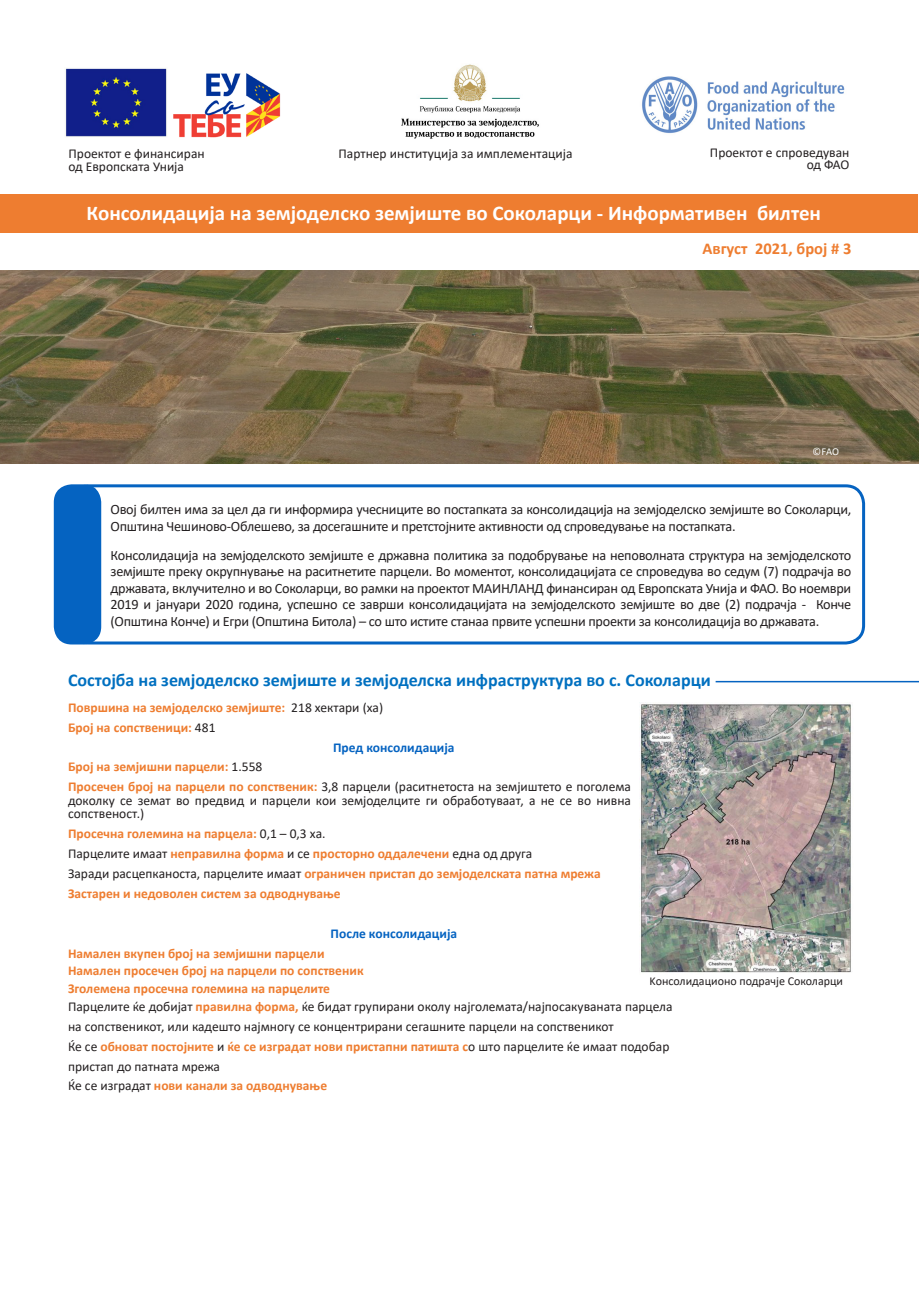
<style>
.page{position:relative;width:919px;height:1289px;background:#fff}
.page>*{position:absolute;margin:0;border:0;box-sizing:border-box;transform-origin:0 0}
.t1{font:700 21px "Calibri";color:#fff}
.t2{font:700 18px "Calibri";color:#0070c0}
.t3{font:700 16.5px "Calibri";color:#ee7d30}
.t4{font:14.25px/16.5px "Calibri";letter-spacing:-.02em;color:#231f20}
.t5{font:700 13.5px "Calibri";color:#ee7d30}
.t6{font:13.5px/13.5px "Calibri";color:#231f20;text-align:justify}
.t7{font:700 13.5px "Calibri";color:#0563c1}
.t8{font:12px "Calibri";color:#231f20}
.t9{font:10.5px "Calibri";color:#fff}
.s1{font-weight:400;color:#231f20}
.s2{font-weight:700;color:#ee7d30}
</style>
<div class="page">
<div style="left:1px;top:194px;width:917px;height:39px;background:#ee7d30"></div>
<img style="left:0;top:270px;width:918px;height:193px">
<div style="left:69px;top:484px;width:796px;height:160px;border:3px solid #0563c1;border-radius:18px"></div>
<div style="left:54px;top:484px;width:47px;height:160px;background:#0563c1;border-radius:18px"></div>
<hr style="left:715px;top:681px;width:203px;height:1px;background:#0563c1">
<img style="left:401px;top:64px;width:138px;height:75px">
<img style="left:642px;top:76px;width:203px;height:58px">
<img style="left:173px;top:73px;width:108px;height:65px">
<img style="left:65px;top:68px;width:102px;height:69px">
<img style="left:640px;top:704px;width:212px;height:269px">
<p class="t6" style="left:68px;top:146px;width:138px">Проектот е финансиран</p>
<p class="t6" style="left:68px;top:160px;width:117px">од Европската Унија</p>
<p class="t6" style="left:338px;top:146px;width:235px">Партнер институција за имплементација</p>
<p class="t6" style="left:710px;top:146px;width:141px;line-height:12px;text-align:right">Проектот е спроведуван од ФАО</p>
<p class="t1" style="left:86px;top:198px;width:736px">Консолидација на земјоделско земјиште во Соколарци - Информативен билтен</p>
<p class="t3" style="left:702px;top:236px;width:150px">Август 2021, број # 3</p>
<p class="t9" style="left:812px;top:444px;width:28px">©FAO</p>
<p class="t4" style="left:111px;top:500px;width:742px">Овој билтен има за цел да ги информира учесниците во постапката за консолидација на земјоделско зeмјиште во Соколарци,<br>Општина Чешиново-Облешево, за досегашните и претстојните активности од спроведување на постапката.</p>
<p class="t4" style="left:111px;top:546px;width:742px;text-align:justify">Консолидација на земјоделското земјиште е државна политика за подобрување на неповолната структура на земјоделското земјиште преку окрупнување на раситнетите парцели. Во моментот, консолидацијата се спроведува во седум (7) подрачја во државата, вклучително и во Соколарци, во рамки на проектот МАИНЛАНД финансиран од Европската Унија и ФАО. Во ноември 2019 и јануари 2020 година, успешно се заврши консолидацијата на земјоделското земјиште во две (2) подрачја - Конче (Општина Конче) и Егри (Општина Битола) – со што истите станаа првите успешни проекти за консолидација во државата.</p>
<p class="t2" style="left:68px;top:667px;width:644px">Состојба на земјоделско земјиште и земјоделска инфраструктура во с. Соколарци</p>
<p class="t5" style="left:68px;top:697px;width:316px">Површина на земјоделско земјиште: <span class="s1">218 хектари (ха)</span></p>
<p class="t5" style="left:68px;top:717px;width:149px">Број на сопственици: <span class="s1">481</span></p>
<p class="t7" style="left:333px;top:737px;width:123px">Пред консолидација</p>
<p class="t5" style="left:68px;top:757px;width:196px">Број на земјишни парцели: <span class="s1">1.558</span></p>
<p class="t6" style="left:68px;top:779px;width:564px"><span class="s2">Просечен број на парцели по сопственик:</span> 3,8 парцели (раситнетоста на земјиштето е поголема доколку се земат во предвид и парцели кои земјоделците ги обработуваат, а не се во нивна сопственост.)</p>
<p class="t5" style="left:68px;top:824px;width:259px">Просечна големина на парцела: <span class="s1">0,1 – 0,3 ха.</span></p>
<p class="t5" style="left:68px;top:844px;width:466px"><span class="s1">Парцелите имаат</span> неправилна форма <span class="s1">и се</span> просторно оддалечени <span class="s1">една од друга</span></p>
<p class="t5" style="left:68px;top:864px;width:534px"><span class="s1">Заради расцепканоста, парцелите имаат</span> ограничен пристап до земјоделската патна мрежа</p>
<p class="t5" style="left:68px;top:883px;width:274px">Застарен и недоволен систем за одводнување</p>
<p class="t7" style="left:330px;top:923px;width:128px">После консолидација</p>
<p class="t5" style="left:68px;top:943px;width:258px">Намален вкупен број на земјишни парцели</p>
<p class="t5" style="left:68px;top:961px;width:297px">Намален просечен број на парцели по сопственик</p>
<p class="t5" style="left:68px;top:979px;width:263px">Зголемена просечна големина на парцелите</p>
<p class="t6" style="left:68px;top:999px;width:606px">Парцелите ќе добијат <span class="s2">правилна форма,</span> ќе бидат групирани околу најголемата/најпосакуваната парцела</p>
<p class="t6" style="left:68px;top:1019px;width:547px">на сопственикот, или кадешто најмногу се концентрирани сегашните парцели на сопственикот</p>
<p class="t5" style="left:68px;top:1036px;width:603px"><span class="s1">Ќе се</span> обноват постојните <span class="s1">и</span> ќе се изградат нови пристапни патишта с<span class="s1">о што парцелите ќе имаат подобар</span></p>
<p class="t6" style="left:68px;top:1058px;width:153px">пристап до патната мрежа</p>
<p class="t5" style="left:68px;top:1076px;width:260px"><span class="s1">Ќе се изградат</span> нови канали за одводнување</p>
<p class="t8" style="left:649px;top:972px;width:195px">Kонсолидационо подрачје Соколарци</p>
</div>
